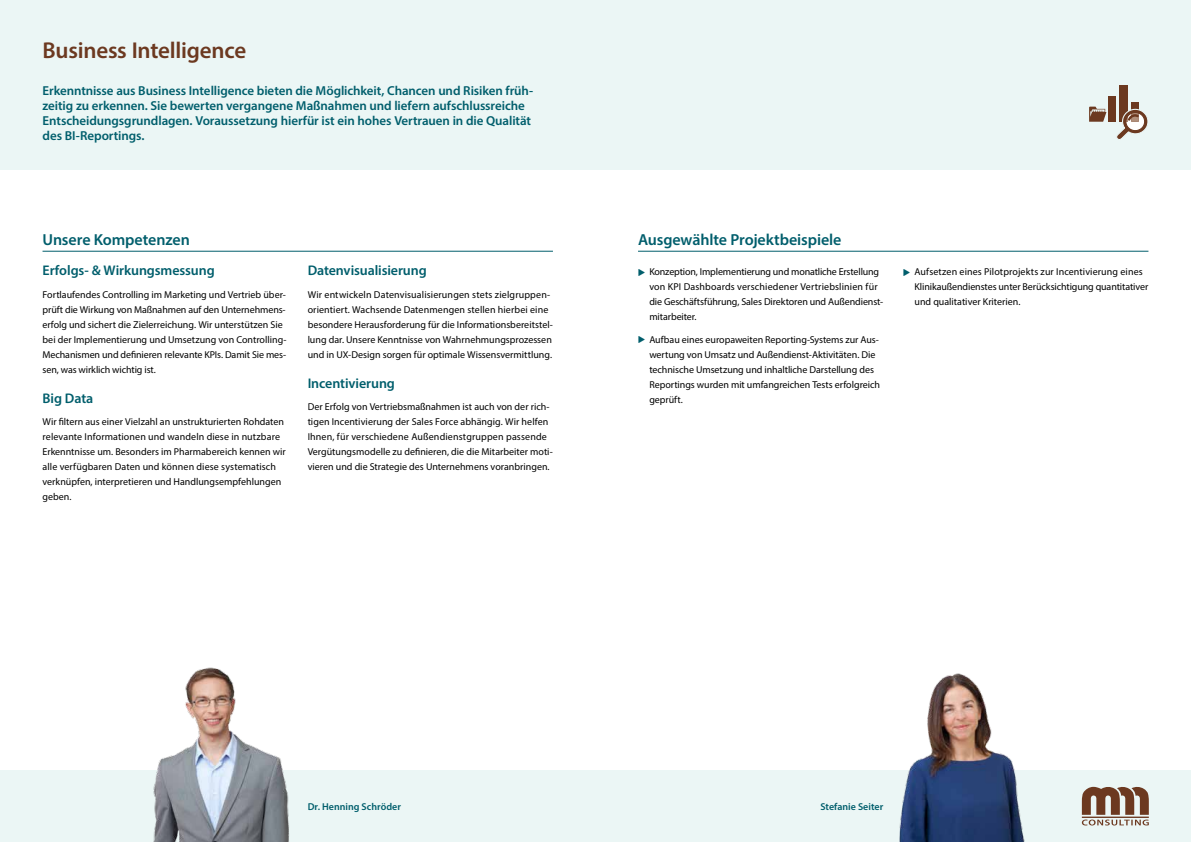
<style>
.page{position:relative;width:1191px;height:842px;background:#fff}
.page>*{position:absolute;margin:0;border:0;box-sizing:border-box;transform-origin:0 0}
.t1{font:600 23px "Myriad Pro";letter-spacing:-.01em;color:#6c3920}
.t2{font:600 16px "Myriad Pro";letter-spacing:-.01em;color:#005e6c}
.t3{font:600 14px "Myriad Pro";letter-spacing:-.005em;color:#005e6c}
.t4{font:600 13px/15px "Myriad Pro";letter-spacing:-.005em;color:#005e6c}
.t5{font:10px/15px "Myriad Pro";color:#000}
.t6{font:600 10px "Myriad Pro";letter-spacing:.005em;color:#005e6c}
</style>
<div class="page">
<div style="left:0;top:770px;width:1191px;height:72px;background:#ebf6f5"></div>
<svg style="left:1129px;top:786px;width:19px;height:39px"></svg>
<div style="left:0;top:0;width:1191px;height:170px;background:#ebf6f5"></div>
<hr style="left:43px;top:251px;width:510px;height:1px;background:#005e6c">
<hr style="left:638px;top:251px;width:510px;height:1px;background:#005e6c">
<svg style="left:1089px;top:107px;width:17px;height:15px"></svg>
<div style="left:1108px;top:96px;width:8px;height:26px;background:#6c3920"></div>
<div style="left:1119px;top:85px;width:9px;height:37px;background:#6c3920"></div>
<div style="left:1131px;top:102px;width:7px;height:20px;background:#6c3920"></div>
<svg style="left:1117px;top:109px;width:31px;height:30px"></svg>
<img style="left:899px;top:673px;width:230px;height:169px">
<img style="left:153px;top:667px;width:136px;height:175px">
<h1 class="t1" style="left:43px;top:35px;width:205px">Business Intelligence</h1>
<p class="t4" style="left:43px;top:83px;width:492px">Erkenntnisse aus Business Intelligence bieten die Möglichkeit, Chancen und Risiken früh&shy;zeitig zu erkennen. Sie bewerten vergangene Maßnahmen und liefern aufschlussreiche Entscheidungsgrundlagen. Voraussetzung hierfür ist ein hohes Vertrauen in die Qualität des BI-Reportings.</p>
<h2 class="t2" style="left:43px;top:229px;width:149px">Unsere Kompetenzen</h2>
<h3 class="t3" style="left:43px;top:261px;width:174px">Erfolgs- &amp; Wirkungsmessung</h3>
<p class="t5" style="left:43px;top:287px;width:245px">Fortlaufendes Controlling im Marketing und Vertrieb über&shy;prüft die Wirkung von Maßnahmen auf den Unternehmens&shy;erfolg und sichert die Zielerreichung. Wir unterstützen Sie bei der Implementierung und Umsetzung von Controlling-Mechanismen und definieren relevante KPIs. Damit Sie mes&shy;sen, was wirklich wichtig ist.</p>
<h3 class="t3" style="left:43px;top:389px;width:52px">Big Data</h3>
<p class="t5" style="left:43px;top:414px;width:245px">Wir filtern aus einer Vielzahl an unstrukturierten Rohdaten relevante Informationen und wandeln diese in nutzbare Erkenntnisse um. Besonders im Pharmabereich kennen wir alle verfügbaren Daten und können diese systematisch verknüpfen, interpretieren und Handlungsempfehlungen geben.</p>
<h3 class="t3" style="left:308px;top:261px;width:121px">Datenvisualisierung</h3>
<p class="t5" style="left:308px;top:287px;width:247px">Wir entwickeln Datenvisualisierungen stets zielgruppen&shy;orientiert. Wachsende Datenmengen stellen hierbei eine besondere Herausforderung für die Informationsbereitstel&shy;lung dar. Unsere Kenntnisse von Wahrnehmungsprozessen und in UX-Design sorgen für optimale Wissensvermittlung.</p>
<h3 class="t3" style="left:308px;top:374px;width:89px">Incentivierung</h3>
<p class="t5" style="left:308px;top:399px;width:247px">Der Erfolg von Vertriebsmaßnahmen ist auch von der rich&shy;tigen Incentivierung der Sales Force abhängig. Wir helfen Ihnen, für verschiedene Außendienstgruppen passende Vergütungsmodelle zu definieren, die die Mitarbeiter moti&shy;vieren und die Strategie des Unternehmens voranbringen.</p>
<h2 class="t2" style="left:638px;top:229px;width:205px">Ausgewählte Projektbeispiele</h2>
<p class="t5" style="left:649px;top:264px;width:235px">Konzeption, Implementierung und monatliche Erstellung von KPI Dashboards verschiedener Vertriebslinien für die Geschäftsführung, Sales Direktoren und Außendienst&shy;mitarbeiter.</p>
<p class="t5" style="left:649px;top:332px;width:232px">Aufbau eines europaweiten Reporting-Systems zur Aus&shy;wertung von Umsatz und Außendienst-Aktivitäten. Die technische Umsetzung und inhaltliche Darstellung des Reportings wurden mit umfangreichen Tests erfolgreich geprüft.</p>
<p class="t5" style="left:914px;top:264px;width:235px">Aufsetzen eines Pilotprojekts zur Incentivierung eines<br>Klinikaußendienstes unter Berücksichtigung quantitativer und qualitativer Kriterien.</p>
<p class="t6" style="left:308px;top:800px;width:95px">Dr. Henning Schröder</p>
<p class="t6" style="left:820px;top:800px;width:64px">Stefanie Seiter</p>
</div>
